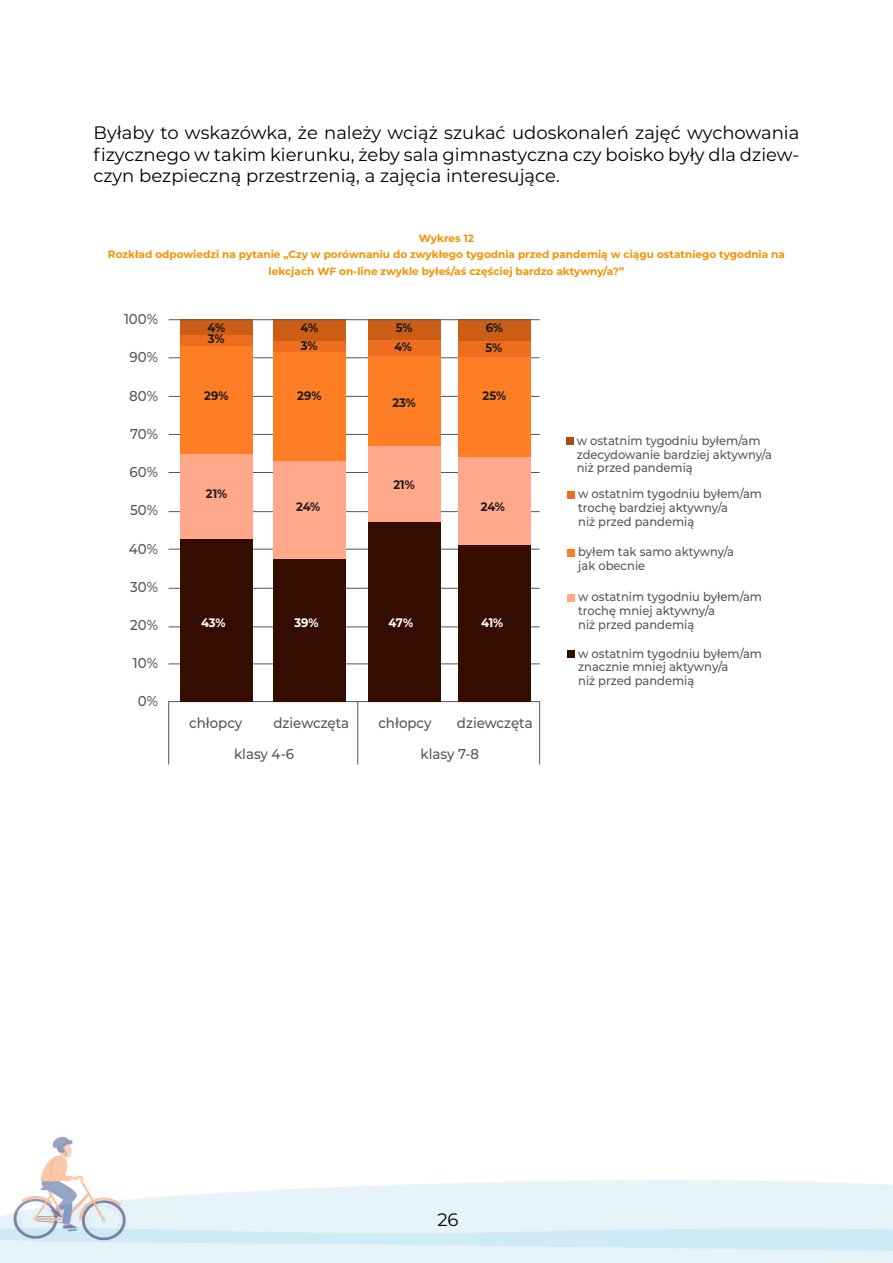
<style>
.page{position:relative;width:893px;height:1263px;background:#fff}
.page>*{position:absolute;margin:0;border:0;box-sizing:border-box;transform-origin:0 0}
.t1{font:18px/21.6px "Montserrat";color:#000;text-align:justify}
.t2{font:500 14.25px "Montserrat";color:#575756;scale:.93 1}
.t3{font:500 12.3px/13.6px "Montserrat";color:#575756;scale:.93 1}
.t4{font:700 12.3px "Montserrat";color:#1c1c1b;scale:.93 1}
.t5{font:700 12.3px "Montserrat";letter-spacing:-.015em;color:#fff;scale:.93 1}
.t6{font:700 10.5px/16.5px "Montserrat";color:#f39200;text-align:center}
</style>
<div class="page">
<img style="left:0;top:1136px;width:893px;height:127px">
<img style="left:892px;top:1136px;width:1px;height:126px">
<hr style="left:168px;top:664px;width:372px;height:1px;background:#575756">
<hr style="left:168px;top:701px;width:372px;height:1px;background:#575756">
<hr style="left:168px;top:627px;width:372px;height:1px;background:#575756">
<hr style="left:168px;top:588px;width:372px;height:1px;background:#575756">
<hr style="left:168px;top:549px;width:372px;height:1px;background:#575756">
<hr style="left:168px;top:511px;width:372px;height:1px;background:#575756">
<hr style="left:168px;top:472px;width:372px;height:1px;background:#575756">
<hr style="left:168px;top:434px;width:372px;height:1px;background:#575756">
<hr style="left:168px;top:396px;width:372px;height:1px;background:#575756">
<hr style="left:168px;top:357px;width:372px;height:1px;background:#575756">
<div style="left:181px;top:536px;width:72px;height:166px;background:#340d00"></div>
<div style="left:181px;top:453px;width:72px;height:86px;background:#ffa98a"></div>
<div style="left:181px;top:344px;width:72px;height:110px;background:#ff7e25"></div>
<div style="left:181px;top:333px;width:72px;height:12px;background:#ed6e1e"></div>
<div style="left:181px;top:319px;width:72px;height:16px;background:#cb5d15"></div>
<div style="left:368px;top:519px;width:73px;height:183px;background:#340d00"></div>
<div style="left:368px;top:445px;width:73px;height:77px;background:#ffa98a"></div>
<div style="left:368px;top:355px;width:73px;height:91px;background:#ff7e25"></div>
<div style="left:368px;top:333px;width:73px;height:22px;background:#ed6e1e"></div>
<div style="left:368px;top:319px;width:73px;height:21px;background:#cb5d15"></div>
<div style="left:274px;top:558px;width:72px;height:144px;background:#340d00"></div>
<div style="left:274px;top:453px;width:72px;height:105px;background:#ffa98a"></div>
<div style="left:274px;top:344px;width:72px;height:116px;background:#ff7e25"></div>
<div style="left:274px;top:341px;width:72px;height:11px;background:#ed6e1e"></div>
<div style="left:274px;top:319px;width:72px;height:22px;background:#cb5d15"></div>
<div style="left:458px;top:544px;width:73px;height:158px;background:#340d00"></div>
<div style="left:458px;top:453px;width:73px;height:92px;background:#ffa98a"></div>
<div style="left:458px;top:344px;width:73px;height:112px;background:#ff7e25"></div>
<div style="left:458px;top:341px;width:73px;height:16px;background:#ed6e1e"></div>
<div style="left:458px;top:319px;width:73px;height:22px;background:#cb5d15"></div>
<hr style="left:168px;top:701px;width:1px;height:63px;background:#575756">
<hr style="left:357px;top:701px;width:1px;height:63px;background:#575756">
<hr style="left:539px;top:701px;width:1px;height:63px;background:#575756">
<div style="left:566px;top:437px;width:7px;height:8px;background:#ab4d13"></div>
<div style="left:567px;top:491px;width:8px;height:7px;background:#ed6e1e"></div>
<div style="left:567px;top:550px;width:8px;height:7px;background:#ff7e25"></div>
<div style="left:567px;top:594px;width:8px;height:8px;background:#ffa98a"></div>
<div style="left:567px;top:650px;width:8px;height:8px;background:#340d00"></div>
<hr style="left:168px;top:319px;width:372px;height:1px;background:#575756">
<h1 class="t1" style="left:94px;top:121px;width:707px">Byłaby to wskazówka, że należy wciąż szukać udoskonaleń zajęć wychowania fizycznego w takim kierunku, żeby sala gimnastyczna czy boisko były dla dziew&shy;czyn bezpieczną przestrzenią, a zajęcia interesujące.</h1>
<p class="t6" style="left:108px;top:229px;width:678px">Wykres 12<br>Rozkład odpowiedzi na pytanie „Czy w porównaniu do zwykłego tygodnia przed pandemią w ciągu ostatniego tygodnia na lekcjach WF on-line zwykle byłeś/aś częściej bardzo aktywny/a?”</p>
<p class="t2" style="left:124px;top:309px;width:38px">100%</p>
<p class="t2" style="left:130px;top:347px;width:32px">90%</p>
<p class="t2" style="left:129px;top:385px;width:32px">80%</p>
<p class="t2" style="left:130px;top:424px;width:31px">70%</p>
<p class="t2" style="left:130px;top:462px;width:32px">60%</p>
<p class="t2" style="left:130px;top:500px;width:31px">50%</p>
<p class="t2" style="left:129px;top:538px;width:33px">40%</p>
<p class="t2" style="left:130px;top:577px;width:31px">30%</p>
<p class="t2" style="left:130px;top:615px;width:31px">20%</p>
<p class="t2" style="left:133px;top:653px;width:29px">10%</p>
<p class="t2" style="left:138px;top:691px;width:23px">0%</p>
<p class="t4" style="left:486px;top:319px;width:20px">6%</p>
<p class="t4" style="left:396px;top:319px;width:20px">5%</p>
<p class="t4" style="left:208px;top:319px;width:20px">4%</p>
<p class="t4" style="left:301px;top:319px;width:20px">4%</p>
<p class="t4" style="left:208px;top:330px;width:20px">3%</p>
<p class="t4" style="left:301px;top:336px;width:20px">3%</p>
<p class="t4" style="left:394px;top:338px;width:20px">4%</p>
<p class="t4" style="left:485px;top:339px;width:20px">5%</p>
<p class="t4" style="left:483px;top:386px;width:27px">25%</p>
<p class="t4" style="left:204px;top:386px;width:27px">29%</p>
<p class="t4" style="left:297px;top:386px;width:27px">29%</p>
<p class="t4" style="left:392px;top:394px;width:27px">23%</p>
<p class="t3" style="left:577px;top:433px;width:212px">w ostatnim tygodniu byłem/am zdecydowanie bardziej aktywny/a niż przed pandemią</p>
<p class="t3" style="left:578px;top:486px;width:199px">w ostatnim tygodniu byłem/am trochę bardziej aktywny/a<br>niż przed pandemią</p>
<p class="t3" style="left:578px;top:544px;width:169px">byłem tak samo aktywny/a jak obecnie</p>
<p class="t3" style="left:578px;top:590px;width:199px">w ostatnim tygodniu byłem/am trochę mniej aktywny/a<br>niż przed pandemią</p>
<p class="t3" style="left:578px;top:646px;width:199px">w ostatnim tygodniu byłem/am znacznie mniej aktywny/a<br>niż przed pandemią</p>
<p class="t4" style="left:393px;top:476px;width:24px">21%</p>
<p class="t4" style="left:206px;top:485px;width:24px">21%</p>
<p class="t4" style="left:481px;top:498px;width:28px">24%</p>
<p class="t4" style="left:296px;top:498px;width:28px">24%</p>
<p class="t5" style="left:294px;top:614px;width:28px">39%</p>
<p class="t5" style="left:481px;top:614px;width:25px">41%</p>
<p class="t5" style="left:388px;top:614px;width:28px">47%</p>
<p class="t5" style="left:201px;top:614px;width:28px">43%</p>
<p class="t2" style="left:189px;top:712px;width:59px">chłopcy</p>
<p class="t2" style="left:274px;top:712px;width:83px">dziewczęta</p>
<p class="t2" style="left:234px;top:744px;width:66px">klasy 4-6</p>
<p class="t2" style="left:378px;top:712px;width:59px">chłopcy</p>
<p class="t2" style="left:457px;top:712px;width:83px">dziewczęta</p>
<p class="t2" style="left:421px;top:744px;width:65px">klasy 7-8</p>
<h1 class="t1" style="left:437px;top:1208px;width:23px">26</h1>
</div>
